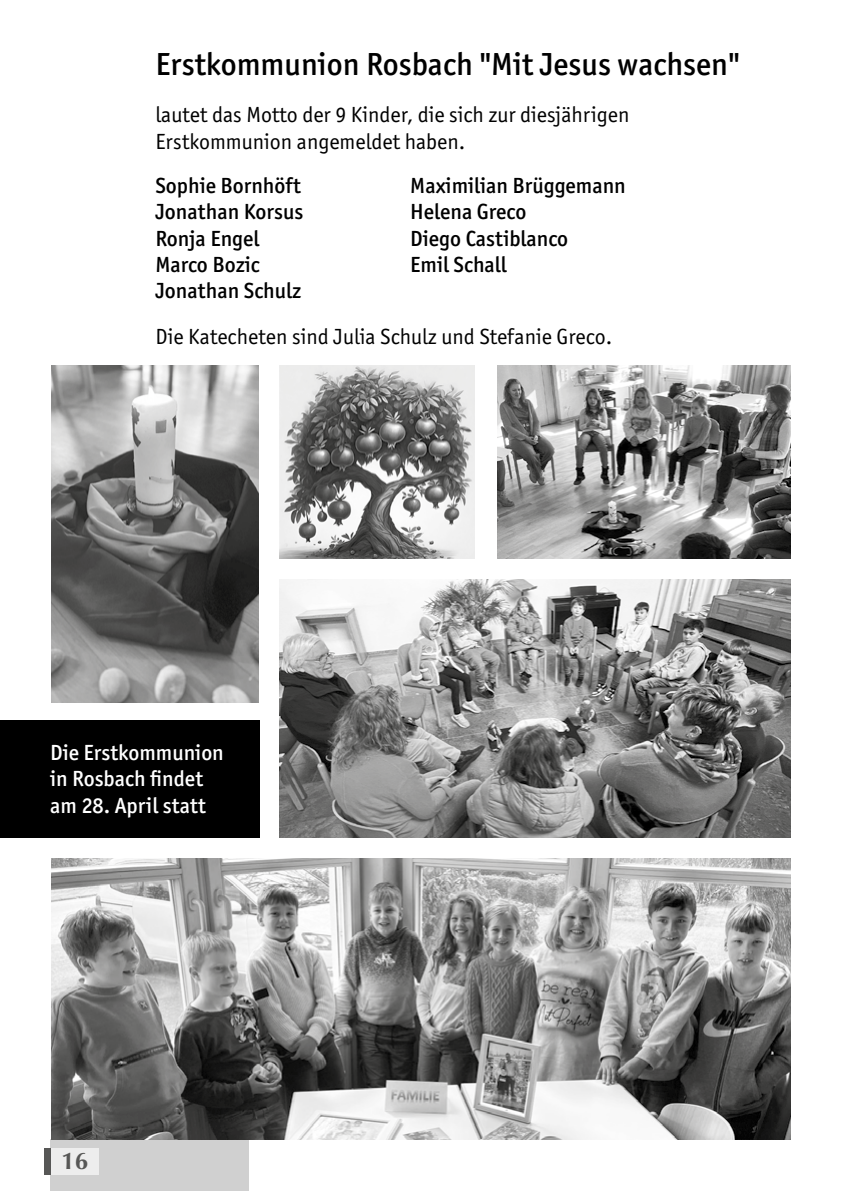
<style>
.page{position:relative;width:842px;height:1191px;background:#fff}
.page>*{position:absolute;margin:0;border:0;box-sizing:border-box;transform-origin:0 0}
.t1{font:500 32px "Officina Sans ITC";color:#000}
.t2{font:700 24px "Optima";color:#575756}
.t3{font:22px/26.4px "Officina Sans ITC Boo";color:#000}
.t4{font:500 22px/26.4px "Officina Sans ITC";color:#000}
.t5{font:500 22px/26.4px "Officina Sans ITC";color:#fff}
</style>
<div class="page">
<img style="left:279px;top:366px;width:196px;height:192px">
<img style="left:498px;top:366px;width:293px;height:192px">
<div style="left:51px;top:1140px;width:198px;height:51px;background:#d0d0d0"></div>
<div style="left:51px;top:1148px;width:48px;height:27px;background:#ededed"></div>
<div style="left:44px;top:1148px;width:7px;height:27px;background:#575756"></div>
<img style="left:51px;top:858px;width:740px;height:282px">
<img style="left:279px;top:579px;width:512px;height:258px">
<img style="left:51px;top:366px;width:208px;height:336px">
<div style="left:0;top:720px;width:260px;height:117px;background:#000"></div>
<h1 class="t1" style="left:155px;top:45px;width:586px">Erstkommunion Rosbach "Mit Jesus wachsen"</h1>
<p class="t3" style="left:155px;top:101px;width:475px">lautet das Motto der 9 Kinder, die sich zur diesjährigen<br>Erstkommunion angemeldet haben.</p>
<p class="t4" style="left:155px;top:172px;width:150px">Sophie Bornhöft<br>Jonathan Korsus<br>Ronja Engel<br>Marco Bozic<br>Jonathan Schulz</p>
<p class="t4" style="left:410px;top:172px;width:217px">Maximilian Brüggemann<br>Helena Greco<br>Diego Castiblanco<br>Emil Schall</p>
<p class="t3" style="left:155px;top:323px;width:458px">Die Katecheten sind Julia Schulz und Stefanie Greco.</p>
<p class="t5" style="left:50px;top:739px;width:175px">Die Erstkommunion in Rosbach findet am 28. April statt</p>
<p class="t2" style="left:62px;top:1147px;width:28px">16</p>
</div>
